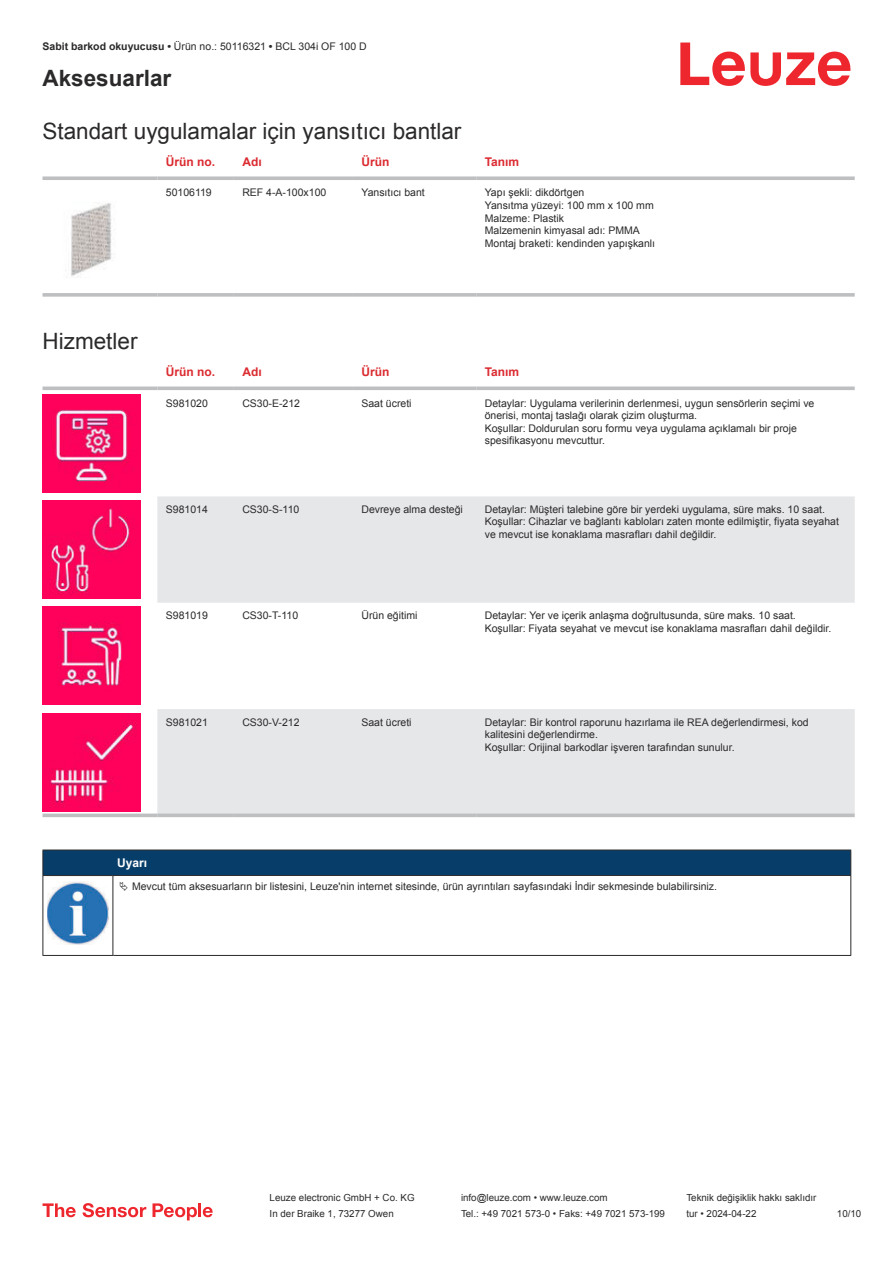
<style>
.page{position:relative;width:893px;height:1263px;background:#fff}
.page>*{position:absolute;margin:0;border:0;box-sizing:border-box;transform-origin:0 0}
.t1{font:22.5px "Arial";color:#2b292a}
.t2{font:700 22.5px "Arial";color:#2b292a}
.t3{font:700 12px "Arial";color:#db2a30}
.t4{font:700 12px "Arial";color:#fff}
.t5{font:10.5px/12.6px "Arial";color:#2b292a}
.t6{font:9.75px "Arial";color:#2b292a}
.s1{font-weight:700}
</style>
<div class="page">
<svg style="left:680px;top:43px;width:170px;height:43px"></svg>
<svg style="left:43px;top:176px;width:114px;height:4px"></svg>
<svg style="left:157px;top:176px;width:77px;height:4px"></svg>
<svg style="left:234px;top:176px;width:119px;height:4px"></svg>
<svg style="left:353px;top:176px;width:123px;height:4px"></svg>
<svg style="left:476px;top:176px;width:379px;height:4px;background:#c4c6c8"></svg>
<svg style="left:43px;top:293px;width:114px;height:4px"></svg>
<svg style="left:157px;top:293px;width:77px;height:4px"></svg>
<svg style="left:234px;top:293px;width:119px;height:4px"></svg>
<svg style="left:353px;top:293px;width:123px;height:4px"></svg>
<svg style="left:476px;top:293px;width:379px;height:4px;background:#c3c5c7"></svg>
<img style="left:71px;top:203px;width:41px;height:74px">
<svg style="left:43px;top:394px;width:811px;height:424px"></svg>
<svg style="left:157px;top:496px;width:698px;height:317px;fill:#e6e7e9"></svg>
<svg style="left:43px;top:386px;width:114px;height:4px"></svg>
<svg style="left:157px;top:386px;width:77px;height:4px"></svg>
<svg style="left:234px;top:386px;width:119px;height:4px"></svg>
<svg style="left:353px;top:386px;width:123px;height:4px"></svg>
<svg style="left:476px;top:386px;width:379px;height:4px;background:#c5c7c9"></svg>
<svg style="left:43px;top:813px;width:114px;height:4px"></svg>
<svg style="left:157px;top:813px;width:77px;height:4px"></svg>
<svg style="left:234px;top:813px;width:119px;height:4px"></svg>
<svg style="left:353px;top:813px;width:123px;height:4px"></svg>
<svg style="left:476px;top:813px;width:379px;height:4px;background:#c3c4c6"></svg>
<img style="left:43px;top:394px;width:97px;height:98px">
<img style="left:43px;top:501px;width:97px;height:97px">
<img style="left:43px;top:607px;width:97px;height:98px">
<img style="left:43px;top:713px;width:97px;height:98px">
<svg style="left:44px;top:876px;width:806px;height:79px"></svg>
<hr style="left:43px;top:875px;width:70px;height:1px;background:#2b292a">
<div style="left:43px;top:850px;width:808px;height:25px;background:#063d69"></div>
<hr style="left:113px;top:875px;width:738px;height:1px;background:#2b292a">
<hr style="left:43px;top:876px;width:1px;height:75px;background:#2b292a">
<hr style="left:113px;top:876px;width:1px;height:75px;background:#2b292a">
<hr style="left:850px;top:876px;width:1px;height:75px;background:#2b292a">
<hr style="left:43px;top:955px;width:70px;height:1px;background:#2b292a">
<hr style="left:113px;top:955px;width:738px;height:1px;background:#2b292a">
<img style="left:47px;top:882px;width:61px;height:63px">
<div style="left:115px;top:876px;width:734px;height:21px;background:#fff"></div>
<svg style="left:43px;top:1203px;width:33px;height:14px"></svg>
<svg style="left:83px;top:1203px;width:63px;height:14px"></svg>
<svg style="left:153px;top:1203px;width:44px;height:17px"></svg>
<hr style="left:198px;top:1203px;width:3px;height:14px;background:#ed272d">
<svg style="left:203px;top:1207px;width:10px;height:10px"></svg>
<p class="t5" style="left:43px;top:41px;width:326px"><span class="s1">Sabit barkod okuyucusu •</span> Ürün no.: 50116321 <span class="s1">•</span> BCL 304i OF 100 D</p>
<h1 class="t2" style="left:43px;top:70px;width:130px">Aksesuarlar</h1>
<h1 class="t1" style="left:43px;top:116px;width:420px">Standart uygulamalar için yansıtıcı bantlar</h1>
<p class="t3" style="left:166px;top:153px;width:51px">Ürün no.</p>
<p class="t3" style="left:242px;top:153px;width:21px">Adı</p>
<p class="t3" style="left:361px;top:157px;width:29px">Ürün</p>
<p class="t3" style="left:485px;top:153px;width:36px">Tanım</p>
<p class="t5" style="left:166px;top:186px;width:47px">50106119</p>
<p class="t5" style="left:242px;top:186px;width:86px">REF 4-A-100x100</p>
<p class="t5" style="left:361px;top:186px;width:65px">Yansıtıcı bant</p>
<p class="t5" style="left:485px;top:186px;width:172px">Yapı şekli: dikdörtgen<br>Yansıtma yüzeyi: 100 mm x 100 mm<br>Malzeme: Plastik<br>Malzemenin kimyasal adı: PMMA<br>Montaj braketi: kendinden yapışkanlı</p>
<h1 class="t1" style="left:43px;top:326px;width:96px">Hizmetler</h1>
<p class="t3" style="left:166px;top:363px;width:51px">Ürün no.</p>
<p class="t3" style="left:242px;top:363px;width:21px">Adı</p>
<p class="t3" style="left:361px;top:367px;width:29px">Ürün</p>
<p class="t3" style="left:485px;top:363px;width:36px">Tanım</p>
<p class="t5" style="left:166px;top:396px;width:44px">S981020</p>
<p class="t5" style="left:242px;top:396px;width:59px">CS30-E-212</p>
<p class="t5" style="left:361px;top:396px;width:52px">Saat ücreti</p>
<p class="t5" style="left:485px;top:396px;width:331px">Detaylar: Uygulama verilerinin derlenmesi, uygun sensörlerin seçimi ve önerisi, montaj taslağı olarak çizim oluşturma.<br>Koşullar: Doldurulan soru formu veya uygulama açıklamalı bir proje spesifikasyonu mevcuttur.</p>
<p class="t5" style="left:166px;top:503px;width:44px">S981014</p>
<p class="t5" style="left:242px;top:503px;width:58px">CS30-S-110</p>
<p class="t5" style="left:361px;top:503px;width:103px">Devreye alma desteği</p>
<p class="t5" style="left:485px;top:503px;width:356px">Detaylar: Müşteri talebine göre bir yerdeki uygulama, süre maks. 10 saat.<br>Koşullar: Cihazlar ve bağlantı kabloları zaten monte edilmiştir, fiyata seyahat ve mevcut ise konaklama masrafları dahil değildir.</p>
<p class="t5" style="left:166px;top:609px;width:44px">S981019</p>
<p class="t5" style="left:242px;top:609px;width:57px">CS30-T-110</p>
<p class="t5" style="left:361px;top:609px;width:58px">Ürün eğitimi</p>
<p class="t5" style="left:485px;top:609px;width:348px">Detaylar: Yer ve içerik anlaşma doğrultusunda, süre maks. 10 saat.<br>Koşullar: Fiyata seyahat ve mevcut ise konaklama masrafları dahil değildir.</p>
<p class="t5" style="left:166px;top:715px;width:44px">S981021</p>
<p class="t5" style="left:242px;top:715px;width:59px">CS30-V-212</p>
<p class="t5" style="left:361px;top:715px;width:52px">Saat ücreti</p>
<p class="t5" style="left:485px;top:715px;width:325px">Detaylar: Bir kontrol raporunu hazırlama ile REA değerlendirmesi, kod kalitesini değerlendirme.<br>Koşullar: Orijinal barkodlar işveren tarafından sunulur.</p>
<p class="t4" style="left:117px;top:854px;width:32px">Uyarı</p>
<p class="t5" style="left:132px;top:880px;width:586px">Mevcut tüm aksesuarların bir listesini, Leuze'nin internet sitesinde, ürün ayrıntıları sayfasındaki İndir sekmesinde bulabilirsiniz.</p>
<p class="t6" style="left:270px;top:1191px;width:146px">Leuze electronic GmbH + Co. KG</p>
<p class="t6" style="left:461px;top:1191px;width:148px">info@leuze.com • www.leuze.com</p>
<p class="t6" style="left:686px;top:1191px;width:132px">Teknik değişiklik hakkı saklıdır</p>
<p class="t6" style="left:270px;top:1207px;width:126px">In der Braike 1, 73277 Owen</p>
<p class="t6" style="left:461px;top:1207px;width:205px">Tel.: +49 7021 573-0 • Faks: +49 7021 573-199</p>
<p class="t6" style="left:686px;top:1207px;width:72px">tur • 2024-04-22</p>
<p class="t6" style="left:837px;top:1210px;width:26px">10 /10</p>
</div>
